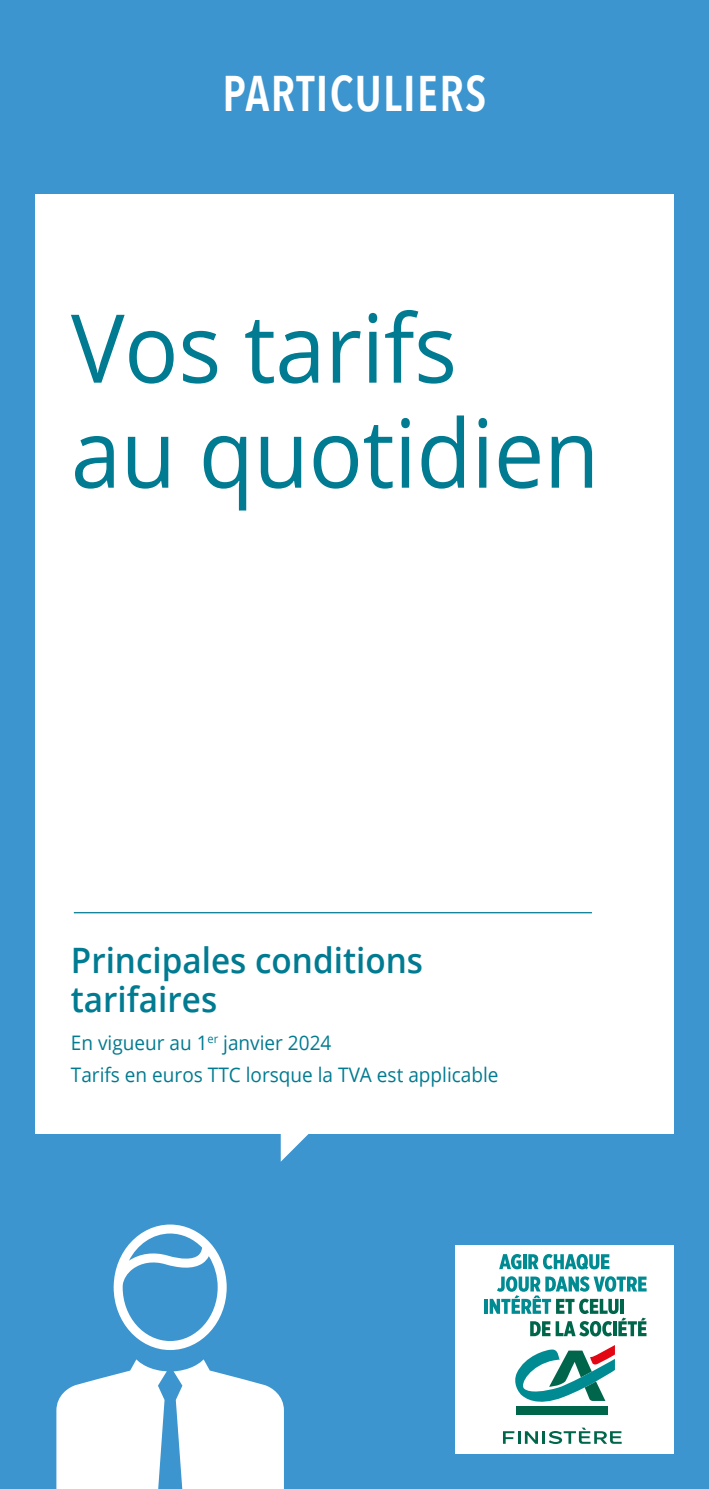
<style>
.page{position:relative;width:709px;height:1489px;background:#fff}
.page>*{position:absolute;margin:0;border:0;box-sizing:border-box;transform-origin:0 0}
.t1{font:95px/105px "Open Sans";letter-spacing:-.005em;color:#007b91;scale:.95 1}
.t2{font:600 50px "Avenir Next Condensed";letter-spacing:.03em;color:#fff;scale:.95 1}
.t3{font:600 35px/38.8px "Open Sans";color:#007b91;scale:.95 1}
.t4{font:20px/32.5px "Open Sans";color:#007b91;scale:.95 1}
</style>
<div class="page">
<div style="left:0;top:0;width:709px;height:1488px;background:#3c95ce"></div>
<svg style="left:114px;top:1224px;width:113px;height:125px"></svg>
<svg style="left:173px;top:1359px;width:111px;height:129px"></svg>
<svg style="left:56px;top:1359px;width:111px;height:129px"></svg>
<div style="left:35px;top:194px;width:638px;height:939px;background:#fff"></div>
<svg style="left:281px;top:1133px;width:28px;height:28px"></svg>
<hr style="left:74px;top:912px;width:518px;height:1px;background:#007b91">
<div style="left:455px;top:1244px;width:219px;height:209px;background:#fff"></div>
<svg style="left:499px;top:1254px;width:22px;height:15px"></svg>
<hr style="left:523px;top:1254px;width:3px;height:14px;background:#008b92">
<svg style="left:528px;top:1253px;width:81px;height:16px"></svg>
<hr style="left:484px;top:1298px;width:4px;height:15px;background:#008b92">
<svg style="left:489px;top:1276px;width:157px;height:60px"></svg>
<div style="left:516px;top:1406px;width:92px;height:8px;background:#00664b"></div>
<svg style="left:515px;top:1345px;width:100px;height:57px"></svg>
<svg style="left:503px;top:1427px;width:118px;height:16px"></svg>
<h2 class="t2" style="left:222px;top:50px;width:279px">PARTICULIERS</h2>
<h1 class="t1" style="left:71px;top:293px;width:558px">Vos tarifs<br>au quotidien</h1>
<h3 class="t3" style="left:71px;top:940px;width:372px">Principales conditions tarifaires</h3>
<p class="t4" style="left:71px;top:1025px;width:451px">En vigueur au 1<sup>er</sup> janvier 2024<br>Tarifs en euros TTC lorsque la TVA est applicable</p>
</div>
